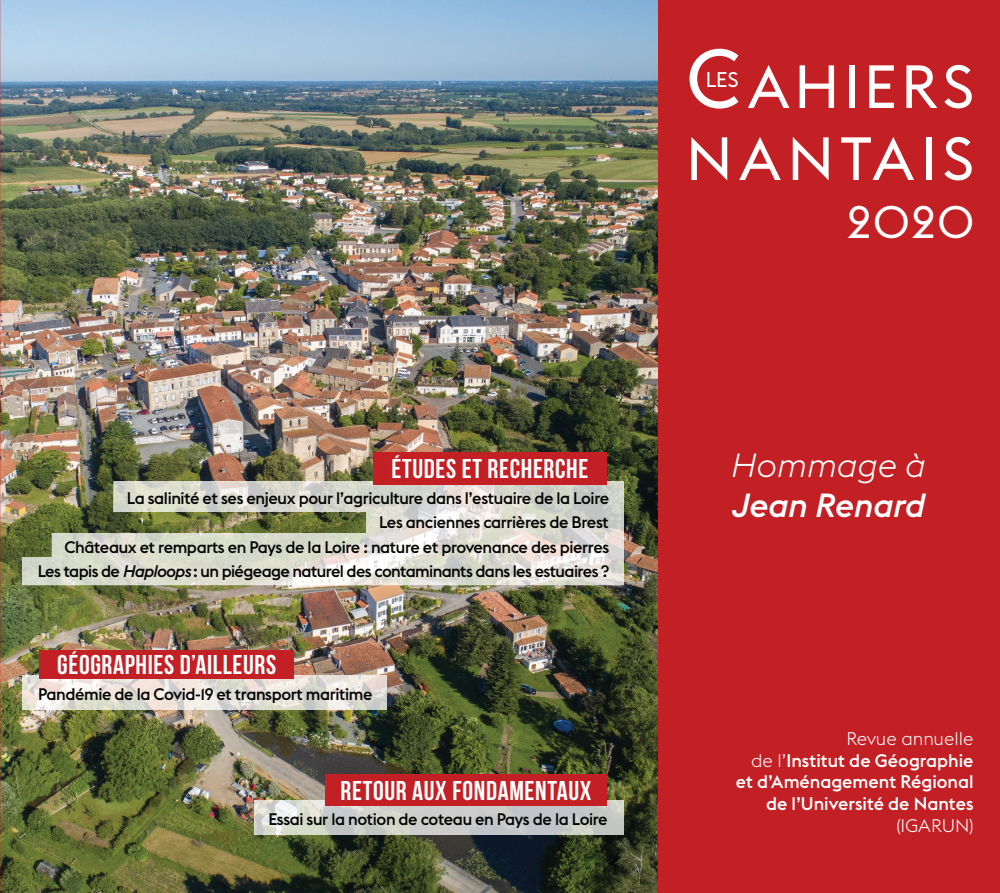
<style>
.page{position:relative;width:1000px;height:893px;background:#fff}
.page>*{position:absolute;margin:0;border:0;box-sizing:border-box;transform-origin:0 0}
.t1{font:60px/72px "Euclid Flex";letter-spacing:.075em;color:#fff}
.t2{font:45px "Euclid Flex";color:#fff}
.t3{font:italic 500 33px "Euclid Flex";color:#fff}
.t4{font:italic 300 33px "Euclid Flex";color:#fff}
.t5{font:700 27px "Bebas Neue";letter-spacing:.025em;color:#fff}
.t6{font:21px "Euclid Flex";color:#fff}
.t7{font:500 18px/21.6px "Euclid Flex";color:#fff;text-align:right}
.t8{font:300 18px "Euclid Flex";color:#fff}
.t9{font:500 16.5px/24.2px "Euclid Flex";letter-spacing:-.025em;color:#040503;text-align:right}
.s1{font-size:82.5px}
.s2{font-style:italic}
.s3{font-weight:300}
</style>
<div class="page">
<img style="left:0;top:0;width:658px;height:893px">
<img style="left:254px;top:801px;width:369px;height:34px">
<img style="left:72px;top:481px;width:551px;height:104px">
<img style="left:22px;top:533px;width:50px;height:52px">
<div style="left:658px;top:0;width:341px;height:893px;background:#c32025"></div>
<div style="left:373px;top:452px;width:233px;height:33px;background:#c32025"></div>
<div style="left:325px;top:774px;width:281px;height:31px;background:#c32025"></div>
<img style="left:22px;top:675px;width:364px;height:34px">
<div style="left:39px;top:650px;width:255px;height:29px;background:#c32025"></div>
<h1 class="t1" style="left:686px;top:51px;width:289px"><span class="s1">C</span>AHIERS<br>NANTAIS</h1>
<p class="t6" style="left:705px;top:67px;width:34px">LES</p>
<h2 class="t2" style="left:846px;top:196px;width:129px">2020</h2>
<h3 class="t5" style="left:391px;top:454px;width:198px">ÉTUDES ET RECHERCHE</h3>
<p class="t9" style="left:38px;top:486px;width:573px">La salinité et ses enjeux pour l’agriculture dans l’estuaire de la Loire<br>Les anciennes carrières de Brest<br>Châteaux et remparts en Pays de la Loire : nature et provenance des pierres Les tapis de <span class="s2">Haploops</span> : un piégeage naturel des contaminants dans les estuaires ?</p>
<h3 class="t5" style="left:57px;top:650px;width:220px">GÉOGRAPHIES D’AILLEURS</h3>
<p class="t9" style="left:38px;top:682px;width:336px">Pandémie de la Covid-19 et transport maritime</p>
<h3 class="t5" style="left:340px;top:776px;width:252px">RETOUR AUX FONDAMENTAUX</h3>
<p class="t9" style="left:268px;top:807px;width:341px">Essai sur la notion de coteau en Pays de la Loire</p>
<h3 class="t4" style="left:729px;top:447px;width:196px">Hommage à</h3>
<h3 class="t3" style="left:730px;top:486px;width:195px">Jean Renard</h3>
<p class="t7" style="left:735px;top:728px;width:239px"><span class="s3">Revue annuelle<br>de l’</span>Institut de Géographie et d’Aménagement Régional de l’Université de Nantes</p>
<p class="t8" style="left:896px;top:815px;width:79px">(IGARUN)</p>
</div>
